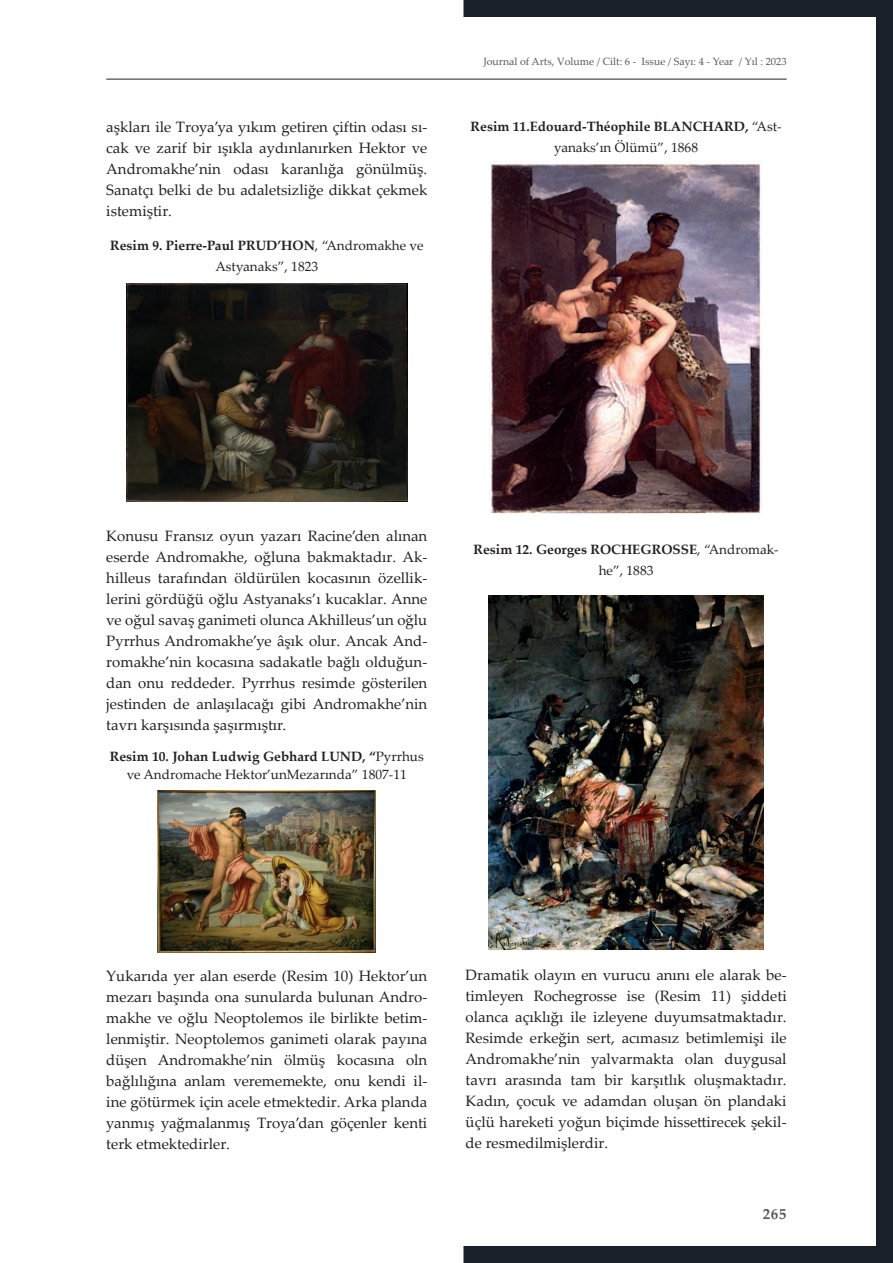
<style>
.page{position:relative;width:893px;height:1263px;background:#fff}
.page>*{position:absolute;margin:0;border:0;box-sizing:border-box;transform-origin:0 0}
.t1{font:15px/21px "Palatino Linotype";color:#231f20;text-align:justify}
.t2{font:700 15px "Palatino Linotype";color:#57585a}
.t3{font:13.5px/21px "Palatino Linotype";color:#231f20;text-align:center}
.t4{font:700 13.5px/21px "Palatino Linotype";color:#231f20;text-align:center}
.t5{font:10.5px "Palatino Linotype";color:#57585a}
.s1{font-weight:700}
.s2{font-weight:400}
</style>
<div class="page">
<svg style="left:463px;top:0;width:430px;height:1263px"></svg>
<hr style="left:106px;top:79px;width:681px;height:1px;background:#231f20">
<img style="left:126px;top:284px;width:281px;height:218px">
<img style="left:158px;top:790px;width:218px;height:162px">
<img style="left:490px;top:162px;width:272px;height:353px">
<img style="left:489px;top:595px;width:275px;height:354px">
<p class="t1" style="left:106px;top:116px;width:323px">aşkları ile Troya’ya yıkım getiren çiftin odası sı&shy;cak ve zarif bir ışıkla aydınlanırken Hektor ve Andromakhe’nin odası karanlığa gönülmüş.<br>Sanatçı belki de bu adaletsizliğe dikkat çekmek istemiştir.</p>
<p class="t3" style="left:110px;top:234px;width:315px"><span class="s1">Resim 9. Pierre-Paul PRUD’HON</span>, “Andromakhe ve<br>Astyanaks”, 1823</p>
<p class="t5" style="left:483px;top:54px;width:305px">Journal of Arts, Volume / Cilt: 6 - Issue / Sayı: 4 - Year / Yıl : 2023</p>
<p class="t4" style="left:471px;top:115px;width:313px">Resim 11.Edouard-Théophile BLANCHARD, <span class="s2">“Ast&shy;yanaks’ın Ölümü”, 1868</span></p>
<p class="t1" style="left:106px;top:525px;width:323px">Konusu Fransız oyun yazarı Racine’den alınan eserde Andromakhe, oğluna bakmaktadır. Ak&shy;hilleus tarafından öldürülen kocasının özellik&shy;lerini gördüğü oğlu Astyanaks’ı kucaklar. Anne ve oğul savaş ganimeti olunca Akhilleus’un oğlu Pyrrhus Andromakhe’ye âşık olur. Ancak And&shy;romakhe’nin kocasına sadakatle bağlı olduğun&shy;dan onu reddeder. Pyrrhus resimde gösterilen jestinden de anlaşılacağı gibi Andromakhe’nin tavrı karşısında şaşırmıştır.</p>
<p class="t3" style="left:110px;top:747px;width:315px;line-height:18px"><span class="s1">Resim 10. Johan Ludwig Gebhard LUND, “</span>Pyrrhus ve Andromache Hektor’unMezarında” 1807-11</p>
<p class="t4" style="left:473px;top:539px;width:307px">Resim 12. Georges ROCHEGROSSE<span class="s2">, “Andromak&shy;he”, 1883</span></p>
<p class="t1" style="left:106px;top:965px;width:323px">Yukarıda yer alan eserde (Resim 10) Hektor’un mezarı başında ona sunularda bulunan Andro&shy;makhe ve oğlu Neoptolemos ile birlikte betim&shy;lenmiştir. Neoptolemos ganimeti olarak payına düşen Andromakhe’nin ölmüş kocasına oln bağlılığına anlam verememekte, onu kendi il&shy;ine götürmek için acele etmektedir. Arka planda yanmış yağmalanmış Troya’dan göçenler kenti terk etmektedirler.</p>
<p class="t1" style="left:466px;top:964px;width:323px">Dramatik olayın en vurucu anını ele alarak be&shy;timleyen Rochegrosse ise (Resim 11) şiddeti olanca açıklığı ile izleyene duyumsatmaktadır.<br>Resimde erkeğin sert, acımasız betimlemişi ile Andromakhe’nin yalvarmakta olan duygusal tavrı arasında tam bir karşıtlık oluşmaktadır.<br>Kadın, çocuk ve adamdan oluşan ön plandaki üçlü hareketi yoğun biçimde hissettirecek şekil&shy;de resmedilmişlerdir.</p>
<p class="t2" style="left:763px;top:1203px;width:25px">265</p>
</div>
